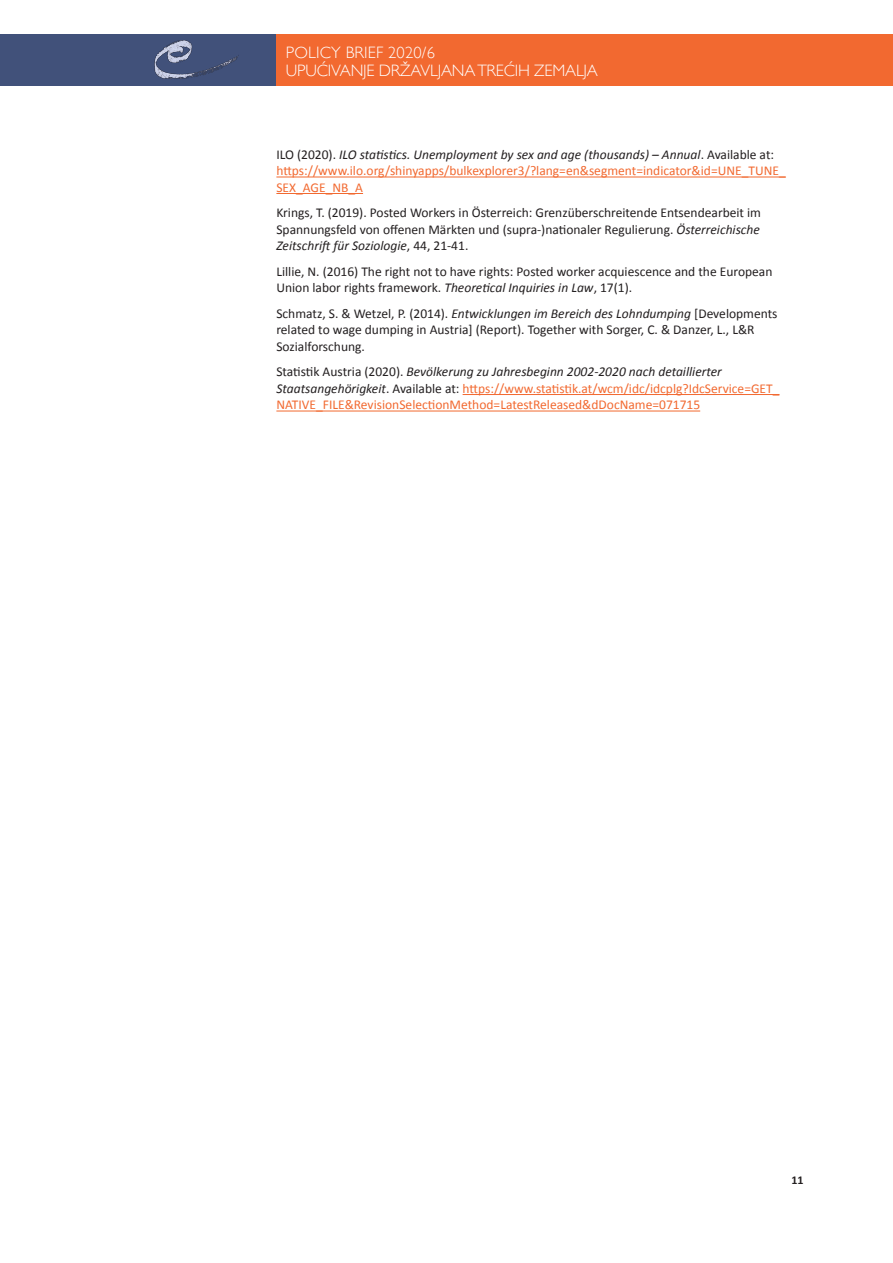
<style>
.page{position:relative;width:893px;height:1263px;background:#fff}
.page>*{position:absolute;margin:0;border:0;box-sizing:border-box;transform-origin:0 0}
.t1{font:300 16.5px/18px "Gill Sans";letter-spacing:-.01em;color:#fff}
.t2{font:13.5px/16.5px "Calibri";color:#231f20}
.t3{font:13.5px/16.5px "Calibri";color:#f26930}
.t4{font:700 12px "Calibri";color:#231f20}
.s1{color:#231f20}
.s2{font-style:italic;color:#231f20}
.s3{font-style:italic}
</style>
<div class="page">
<div style="left:0;top:34px;width:276px;height:51px;background:#41517a"></div>
<img style="left:154px;top:40px;width:85px;height:39px">
<div style="left:276px;top:34px;width:617px;height:51px;background:#f26930"></div>
<hr style="left:276px;top:177px;width:510px;height:1px;background:#f26930">
<hr style="left:276px;top:193px;width:87px;height:1px;background:#f26930">
<hr style="left:463px;top:394px;width:316px;height:1px;background:#f26930">
<hr style="left:276px;top:411px;width:424px;height:1px;background:#f26930">
<p class="t1" style="left:286px;top:43px;width:313px">POLICY BRIEF 2020/6<br>UPUĆIVANJE DRŽAVLJANA TREĆIH ZEMALJA</p>
<p class="t3" style="left:276px;top:146px;width:511px"><span class="s1">ILO (2020).</span> <span class="s2">ILO statistics. Unemployment by sex and age (thousands) – Annual</span><span class="s1">. Available at: </span>https://www.ilo.org/shinyapps/bulkexplorer3/?lang=en&amp;segment=indicator&amp;id=UNE_TUNE_<br>SEX_AGE_NB_A</p>
<p class="t2" style="left:276px;top:204px;width:486px;text-align:justify">Krings, T. (2019). Posted Workers in Österreich: Grenzüberschreitende Entsendearbeit im Spannungsfeld von offenen Märkten und (supra-)nationaler Regulierung. <span class="s3">Österreichische Zeitschrift für Soziologie</span>, 44, 21-41.</p>
<p class="t2" style="left:276px;top:263px;width:498px">Lillie, N. (2016) The right not to have rights: Posted worker acquiescence and the European<br>Union labor rights framework. <span class="s3">Theoretical Inquiries in Law</span>, 17(1).</p>
<p class="t2" style="left:276px;top:305px;width:503px">Schmatz, S. &amp; Wetzel, P. (2014). <span class="s3">Entwicklungen im Bereich des Lohndumping</span> [Developments related to wage dumping in Austria] (Report). Together with Sorger, C. &amp; Danzer, L., L&amp;R<br>Sozialforschung.</p>
<p class="t3" style="left:276px;top:363px;width:505px"><span class="s1">Statistik Austria (2020).</span> <span class="s2">Bevölkerung zu Jahresbeginn 2002-2020 nach detaillierter<br>Staatsangehörigkeit</span><span class="s1">. Available at:</span> https://www.statistik.at/wcm/idc/idcplg?IdcService=GET_<br>NATIVE_FILE&amp;RevisionSelectionMethod=LatestReleased&amp;dDocName=071715</p>
<p class="t4" style="left:791px;top:1172px;width:14px">11</p>
</div>
